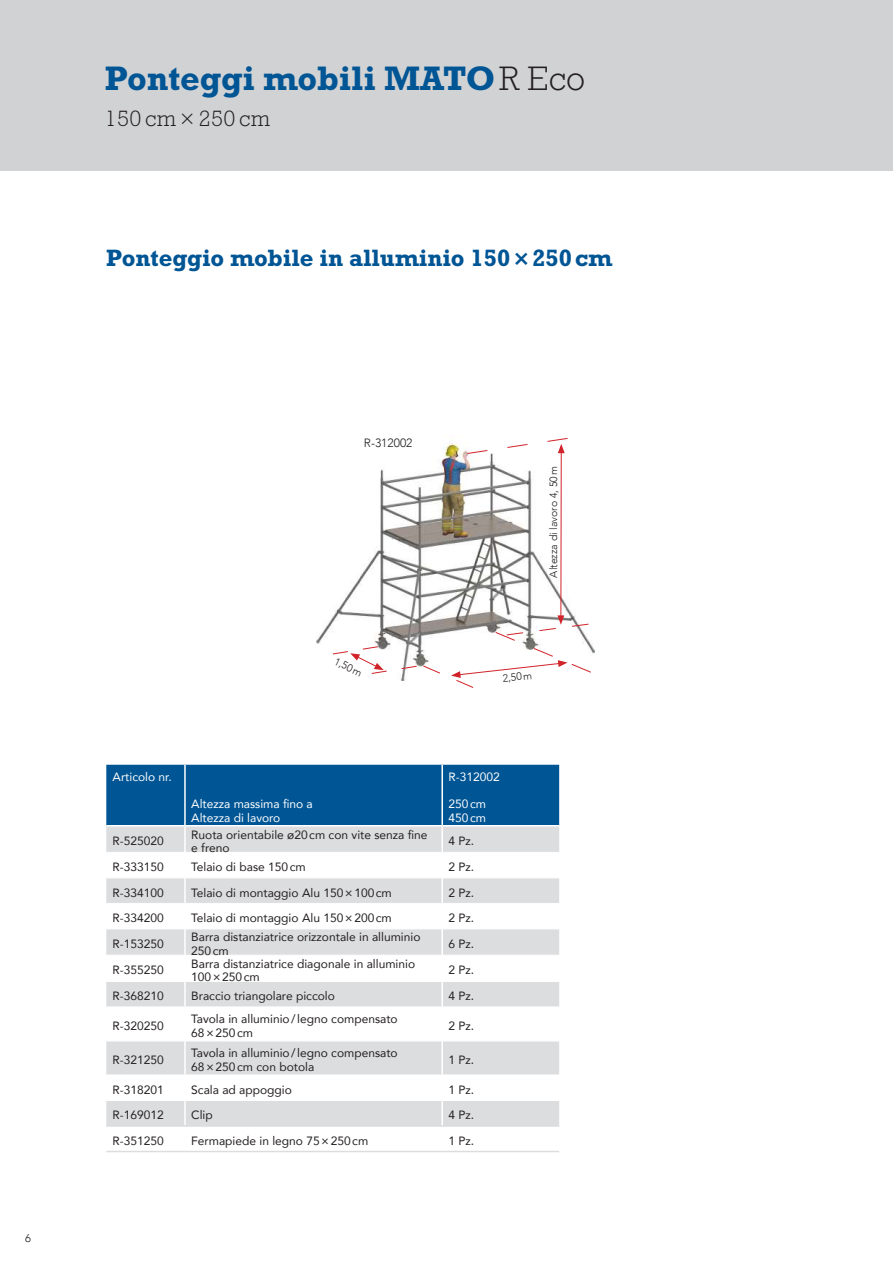
<style>
.page{position:relative;width:893px;height:1263px;background:#fff}
.page>*{position:absolute;margin:0;border:0;box-sizing:border-box;transform-origin:0 0}
.t1{font:700 34.5px "Rockwell Std";color:#005595}
.t2{font:700 24px "Rockwell Std";color:#005595}
.t3{font:300 22.5px "Rockwell Std";letter-spacing:.02em;color:#231f20}
.t4{font:12px/13.5px "Avenir";color:#231f20}
.t5{font:12px/13.5px "Avenir";color:#fff}
.t6{font:300 12px "Avenir";color:#231f20}
.t7{font:300 11.25px "Avenir";color:#231f20}
.t8{font:300 10.5px "Avenir";color:#231f20}
.s1{font-weight:300;color:#231f20}
.s2{font-family:"Avenir";font-weight:800}
</style>
<div class="page">
<img style="left:316px;top:436px;width:278px;height:218px">
<hr style="left:560px;top:451px;width:2px;height:167px;background:#d1232a">
<svg style="left:466px;top:438px;width:102px;height:16px"></svg>
<svg style="left:332px;top:615px;width:260px;height:73px"></svg>
<div style="left:0;top:0;width:893px;height:170px;background:#d1d2d4"></div>
<div style="left:106px;top:765px;width:453px;height:60px;background:#005595"></div>
<svg style="left:106px;top:826px;width:453px;height:299px;fill:#dcdddf"></svg>
<hr style="left:106px;top:852px;width:78px;height:1px;background:#fff">
<hr style="left:186px;top:852px;width:255px;height:1px;background:#fff">
<hr style="left:443px;top:852px;width:116px;height:1px;background:#fff">
<hr style="left:106px;top:877px;width:78px;height:1px;background:#fff">
<hr style="left:186px;top:877px;width:255px;height:1px;background:#fff">
<hr style="left:443px;top:877px;width:116px;height:1px;background:#fff">
<hr style="left:106px;top:903px;width:78px;height:1px;background:#fff">
<hr style="left:186px;top:903px;width:255px;height:1px;background:#fff">
<hr style="left:443px;top:903px;width:116px;height:1px;background:#fff">
<hr style="left:106px;top:928px;width:78px;height:1px;background:#fff">
<hr style="left:186px;top:928px;width:255px;height:1px;background:#fff">
<hr style="left:443px;top:928px;width:116px;height:1px;background:#fff">
<hr style="left:106px;top:955px;width:78px;height:1px;background:#fff">
<hr style="left:186px;top:955px;width:255px;height:1px;background:#fff">
<hr style="left:443px;top:955px;width:116px;height:1px;background:#fff">
<hr style="left:106px;top:981px;width:78px;height:1px;background:#fff">
<hr style="left:186px;top:981px;width:255px;height:1px;background:#fff">
<hr style="left:443px;top:981px;width:116px;height:1px;background:#fff">
<hr style="left:106px;top:1006px;width:78px;height:1px;background:#fff">
<hr style="left:186px;top:1006px;width:255px;height:1px;background:#fff">
<hr style="left:443px;top:1006px;width:116px;height:1px;background:#fff">
<hr style="left:106px;top:1040px;width:78px;height:1px;background:#fff">
<hr style="left:186px;top:1040px;width:255px;height:1px;background:#fff">
<hr style="left:443px;top:1040px;width:116px;height:1px;background:#fff">
<hr style="left:184px;top:765px;width:2px;height:60px;background:#fff">
<hr style="left:441px;top:765px;width:2px;height:60px;background:#fff">
<hr style="left:184px;top:826px;width:2px;height:26px;background:#fff">
<hr style="left:441px;top:826px;width:2px;height:26px;background:#fff">
<hr style="left:184px;top:852px;width:2px;height:26px;background:#fff">
<hr style="left:441px;top:852px;width:2px;height:26px;background:#fff">
<hr style="left:184px;top:878px;width:2px;height:25px;background:#fff">
<hr style="left:441px;top:878px;width:2px;height:25px;background:#fff">
<hr style="left:184px;top:903px;width:2px;height:26px;background:#fff">
<hr style="left:441px;top:903px;width:2px;height:26px;background:#fff">
<hr style="left:184px;top:929px;width:2px;height:26px;background:#fff">
<hr style="left:441px;top:929px;width:2px;height:26px;background:#fff">
<hr style="left:184px;top:955px;width:2px;height:26px;background:#fff">
<hr style="left:441px;top:955px;width:2px;height:26px;background:#fff">
<hr style="left:184px;top:981px;width:2px;height:26px;background:#fff">
<hr style="left:441px;top:981px;width:2px;height:26px;background:#fff">
<hr style="left:184px;top:1007px;width:2px;height:34px;background:#fff">
<hr style="left:441px;top:1007px;width:2px;height:34px;background:#fff">
<hr style="left:184px;top:1041px;width:2px;height:33px;background:#fff">
<hr style="left:441px;top:1041px;width:2px;height:33px;background:#fff">
<hr style="left:184px;top:1075px;width:2px;height:25px;background:#fff">
<hr style="left:441px;top:1075px;width:2px;height:25px;background:#fff">
<hr style="left:184px;top:1101px;width:2px;height:24px;background:#fff">
<hr style="left:441px;top:1101px;width:2px;height:24px;background:#fff">
<hr style="left:106px;top:1125px;width:79px;height:2px;background:#dcdddf">
<hr style="left:185px;top:1125px;width:257px;height:2px;background:#dcdddf">
<hr style="left:442px;top:1125px;width:117px;height:2px;background:#dcdddf">
<hr style="left:106px;top:1151px;width:79px;height:1px;background:#dcdddf">
<hr style="left:185px;top:1151px;width:257px;height:1px;background:#dcdddf">
<hr style="left:442px;top:1151px;width:117px;height:1px;background:#dcdddf">
<hr style="left:106px;top:1074px;width:79px;height:1px;background:#fff">
<hr style="left:185px;top:1074px;width:257px;height:1px;background:#fff">
<hr style="left:442px;top:1074px;width:117px;height:1px;background:#fff">
<hr style="left:106px;top:1100px;width:79px;height:1px;background:#fff">
<hr style="left:185px;top:1100px;width:257px;height:1px;background:#fff">
<hr style="left:442px;top:1100px;width:117px;height:1px;background:#fff">
<p class="t7" style="left:25px;top:1231px;width:7px">6</p>
<h1 class="t1" style="left:105px;top:58px;width:482px">Ponteggi mobili MATO<span class="s1">R Eco</span></h1>
<h3 class="t3" style="left:105px;top:105px;width:167px">150 cm ×250 cm</h3>
<h2 class="t2" style="left:106px;top:243px;width:508px">Ponteggio mobile in alluminio 150<span class="s2">×</span>250cm</h2>
<p class="t6" style="left:364px;top:436px;width:50px">R-312002</p>
<p class="t8" style="left:338px;top:655px;width:31px;rotate:26deg">1,50m</p>
<p class="t8" style="left:547px;top:578px;width:113px;rotate:-90deg">Altezza di lavoro 4, 50m</p>
<p class="t8" style="left:502px;top:672px;width:31px;rotate:-6deg">2,50m</p>
<p class="t5" style="left:113px;top:770px;width:61px">Articolo nr.</p>
<p class="t5" style="left:191px;top:797px;width:123px">Altezza massima fino a<br>Altezza di lavoro</p>
<p class="t5" style="left:448px;top:770px;width:53px">R-312002</p>
<p class="t5" style="left:448px;top:797px;width:39px">250cm<br>450cm</p>
<p class="t4" style="left:113px;top:834px;width:53px">R-525020</p>
<p class="t4" style="left:191px;top:827px;width:238px">Ruota orientabile ø20cm con vite senza fine e freno</p>
<p class="t4" style="left:448px;top:834px;width:27px">4 Pz.</p>
<p class="t4" style="left:113px;top:860px;width:53px">R-333150</p>
<p class="t4" style="left:191px;top:860px;width:116px">Telaio di base 150cm</p>
<p class="t4" style="left:448px;top:860px;width:27px">2 Pz.</p>
<p class="t4" style="left:113px;top:885px;width:53px">R-334100</p>
<p class="t4" style="left:191px;top:885px;width:202px">Telaio di montaggio Alu 150×100cm</p>
<p class="t4" style="left:448px;top:885px;width:27px">2 Pz.</p>
<p class="t4" style="left:113px;top:911px;width:53px">R-334200</p>
<p class="t4" style="left:191px;top:911px;width:202px">Telaio di montaggio Alu 150×200cm</p>
<p class="t4" style="left:448px;top:911px;width:27px">2 Pz.</p>
<p class="t4" style="left:113px;top:937px;width:53px">R-153250</p>
<p class="t4" style="left:191px;top:930px;width:231px">Barra distanziatrice orizzontale in alluminio<br>250cm</p>
<p class="t4" style="left:448px;top:937px;width:27px">6 Pz.</p>
<p class="t4" style="left:113px;top:963px;width:53px">R-355250</p>
<p class="t4" style="left:191px;top:956px;width:225px">Barra distanziatrice diagonale in alluminio<br>100×250cm</p>
<p class="t4" style="left:448px;top:963px;width:27px">2 Pz.</p>
<p class="t4" style="left:113px;top:989px;width:53px">R-368210</p>
<p class="t4" style="left:191px;top:989px;width:145px">Braccio triangolare piccolo</p>
<p class="t4" style="left:448px;top:989px;width:27px">4 Pz.</p>
<p class="t4" style="left:113px;top:1019px;width:53px">R-320250</p>
<p class="t4" style="left:191px;top:1012px;width:208px">Tavola in alluminio/legno compensato<br>68×250cm</p>
<p class="t4" style="left:448px;top:1019px;width:27px">2 Pz.</p>
<p class="t4" style="left:113px;top:1053px;width:53px">R-321250</p>
<p class="t4" style="left:191px;top:1046px;width:208px">Tavola in alluminio/legno compensato<br>68×250cm con botola</p>
<p class="t4" style="left:448px;top:1053px;width:27px">1 Pz.</p>
<p class="t4" style="left:113px;top:1082px;width:53px">R-318201</p>
<p class="t4" style="left:191px;top:1082px;width:102px">Scala ad appoggio</p>
<p class="t4" style="left:448px;top:1082px;width:27px">1 Pz.</p>
<p class="t4" style="left:113px;top:1108px;width:53px">R-169012</p>
<p class="t4" style="left:191px;top:1108px;width:23px">Clip</p>
<p class="t4" style="left:448px;top:1108px;width:27px">4 Pz.</p>
<p class="t4" style="left:113px;top:1133px;width:53px">R-351250</p>
<p class="t4" style="left:191px;top:1133px;width:179px">Fermapiede in legno 75×250cm</p>
<p class="t4" style="left:448px;top:1133px;width:27px">1 Pz.</p>
</div>
